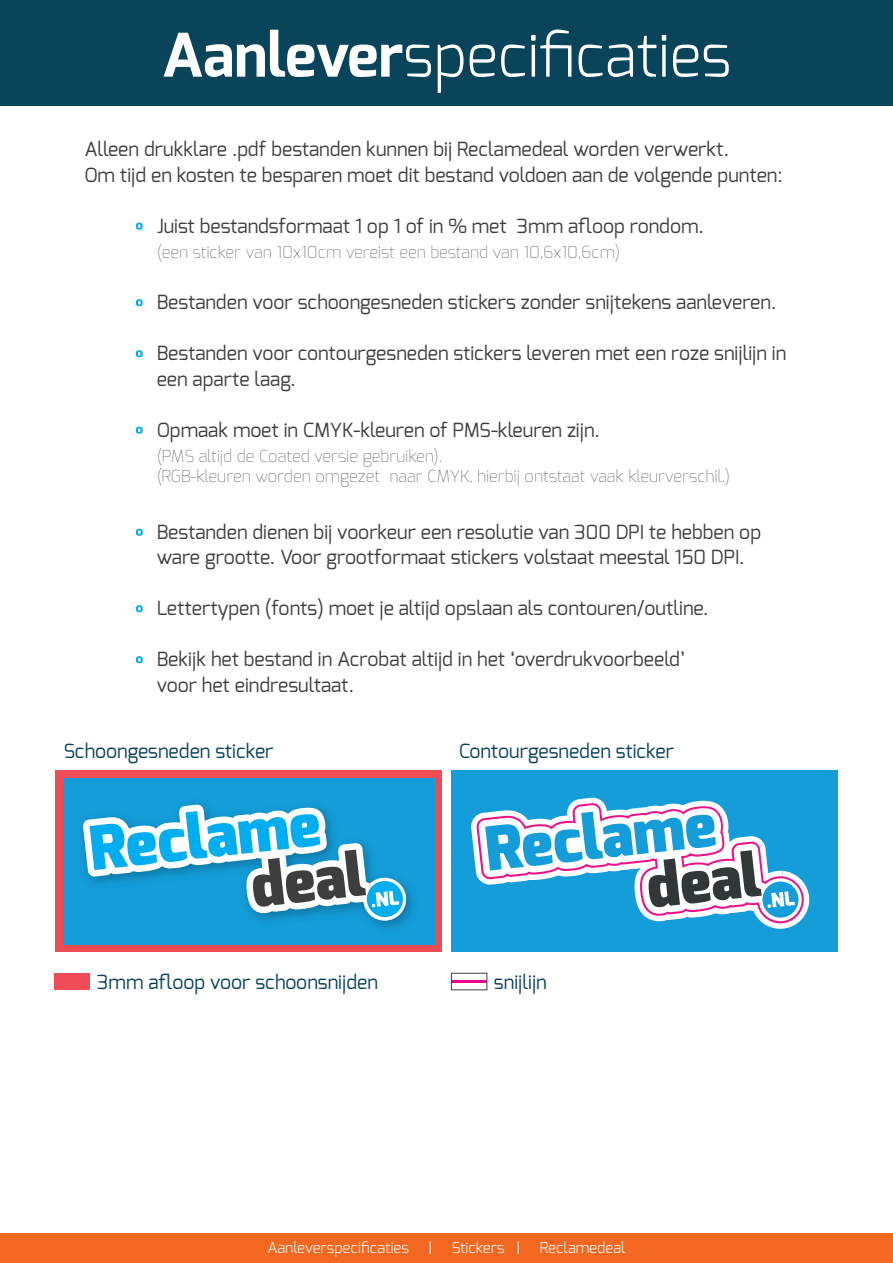
<style>
.page{position:relative;width:893px;height:1263px;background:#fff}
.page>*{position:absolute;margin:0;border:0;box-sizing:border-box;transform-origin:0 0}
.t1{font:300 60px "Exo";color:#fff}
.t2{font:19.5px/25.5px "Exo";color:#3e3e3f}
.t3{font:19.5px "Exo";color:#094359}
.t4{font:100 16.5px/19.8px "Exo";color:#3e3e3f}
.t5{font:300 15px "Exo";color:#fff}
.s1{font-weight:700}
</style>
<div class="page">
<svg style="left:136px;top:223px;width:7px;height:7px"></svg>
<svg style="left:136px;top:299px;width:7px;height:7px"></svg>
<svg style="left:136px;top:350px;width:7px;height:7px"></svg>
<svg style="left:136px;top:427px;width:7px;height:7px"></svg>
<svg style="left:136px;top:529px;width:7px;height:7px"></svg>
<svg style="left:136px;top:605px;width:7px;height:7px"></svg>
<svg style="left:136px;top:656px;width:7px;height:7px"></svg>
<div style="left:0;top:1233px;width:893px;height:30px;background:#f36821"></div>
<div style="left:0;top:0;width:893px;height:106px;background:#09445a"></div>
<div style="left:54px;top:973px;width:36px;height:17px;background:#ef4c55"></div>
<hr style="left:451px;top:980px;width:36px;height:3px;background:#ed028c">
<div style="left:55px;top:770px;width:387px;height:182px;background:#ef4c55"></div>
<div style="left:63px;top:778px;width:371px;height:166px;background:#149dd9"></div>
<svg style="left:83px;top:804px;width:324px;height:117px"></svg>
<div style="left:451px;top:770px;width:387px;height:182px;background:#149dd9"></div>
<svg style="left:474px;top:797px;width:332px;height:128px"></svg>
<svg style="left:478px;top:804px;width:325px;height:117px"></svg>
<div style="left:451px;top:973px;width:36px;height:17px;border:1px solid #3e3e3f"></div>
<h1 class="t1" style="left:162px;top:17px;width:571px"><span class="s1">Aanlever</span>specificaties</h1>
<p class="t2" style="left:84px;top:136px;width:700px">Alleen drukklare .pdf bestanden kunnen bij Reclamedeal worden verwerkt.<br>Om tijd en kosten te besparen moet dit bestand voldoen aan de volgende punten:</p>
<p class="t2" style="left:157px;top:213px;width:549px">Juist bestandsformaat 1 op 1 of in % met 3mm afloop rondom.</p>
<p class="t4" style="left:157px;top:242px;width:465px">(een sticker van 10x10cm vereist een bestand van 10,6x10,6cm)</p>
<p class="t2" style="left:157px;top:289px;width:621px">Bestanden voor schoongesneden stickers zonder snijtekens aanleveren.</p>
<p class="t2" style="left:157px;top:340px;width:631px">Bestanden voor contourgesneden stickers leveren met een roze snijlijn in een aparte laag.</p>
<p class="t2" style="left:157px;top:417px;width:445px">Opmaak moet in CMYK-kleuren of PMS-kleuren zijn.</p>
<p class="t4" style="left:157px;top:446px;width:575px">(PMS altijd de Coated versie gebruiken).<br>(RGB-kleuren worden omgezet naar CMYK, hierbij ontstaat vaak kleurverschil.)</p>
<p class="t2" style="left:157px;top:519px;width:606px">Bestanden dienen bij voorkeur een resolutie van 300 DPI te hebben op ware grootte. Voor grootformaat stickers volstaat meestal 150 DPI.</p>
<p class="t2" style="left:157px;top:595px;width:553px">Lettertypen (fonts) moet je altijd opslaan als contouren/outline.</p>
<p class="t2" style="left:157px;top:646px;width:530px">Bekijk het bestand in Acrobat altijd in het ‘overdrukvoorbeeld’ voor het eindresultaat.</p>
<p class="t3" style="left:64px;top:739px;width:211px">Schoongesneden sticker</p>
<p class="t3" style="left:459px;top:739px;width:216px">Contourgesneden sticker</p>
<p class="t3" style="left:97px;top:969px;width:283px">3mm afloop voor schoonsnijden</p>
<p class="t3" style="left:494px;top:969px;width:54px">snijlijn</p>
<p class="t5" style="left:267px;top:1238px;width:143px">Aanleverspecificaties</p>
<p class="t5" style="left:428px;top:1238px;width:5px">|</p>
<p class="t5" style="left:452px;top:1238px;width:70px">Stickers |</p>
<p class="t5" style="left:540px;top:1238px;width:87px">Reclamedeal</p>
</div>
